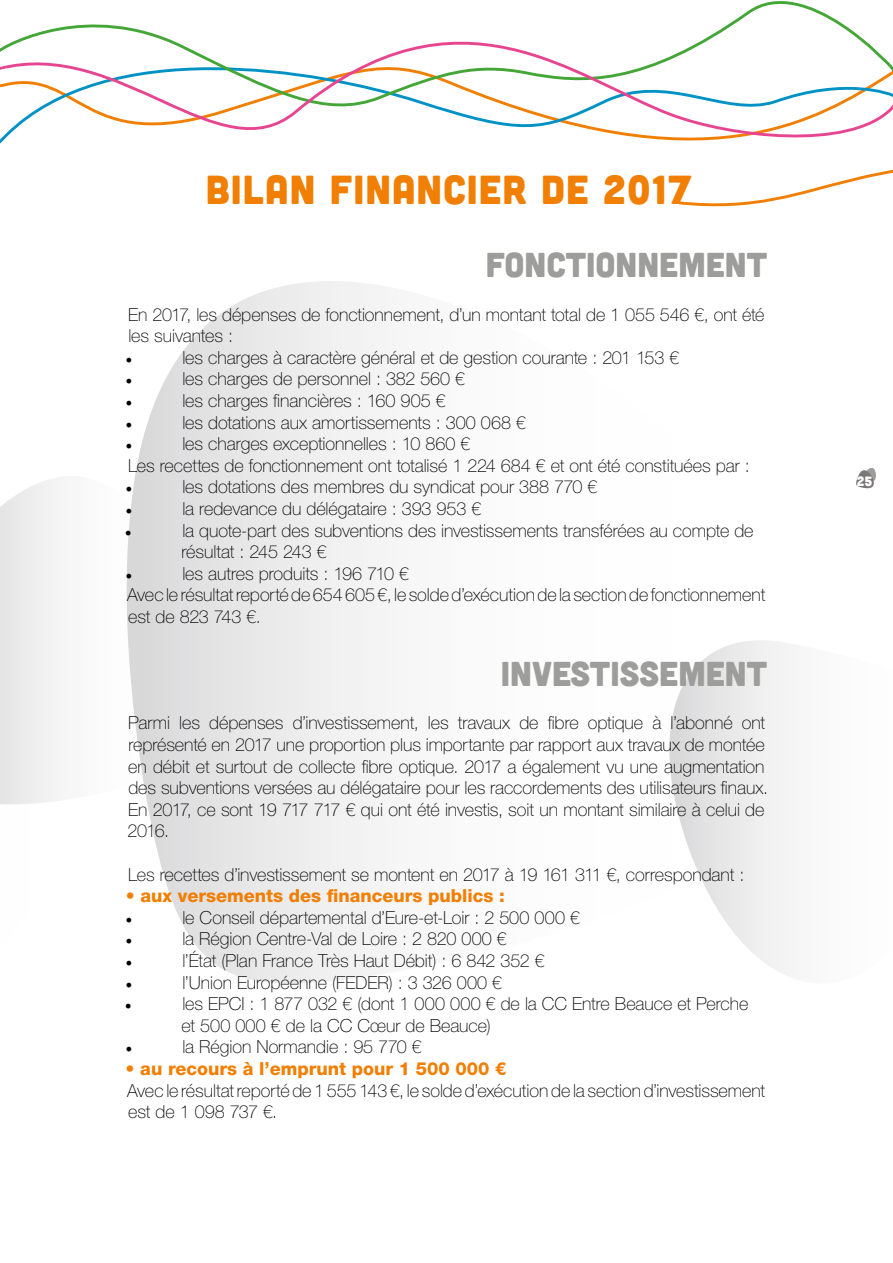
<style>
.page{position:relative;width:893px;height:1263px;background:#fff}
.page>*{position:absolute;margin:0;border:0;box-sizing:border-box;transform-origin:0 0}
.t1{font:40.5px "Cubano";letter-spacing:.025em;color:#f07f03}
.t2{font:34.5px "Cubano";color:#9d9d9c}
.t3{font:100 18px/21.6px "Helvetica Neue LT Std";letter-spacing:-.005em;color:#000}
.t4{font:800 18px "Helvetica Neue LT Std";color:#f07f03}
.t5{font:18px "Minion Pro";color:#000}
.t6{font:13.5px "Cubano";color:#fff}
</style>
<div class="page">
<svg style="left:8px;top:1px;width:885px;height:140px"></svg>
<svg style="left:0;top:478px;width:58px;height:326px"></svg>
<svg style="left:126px;top:281px;width:260px;height:702px"></svg>
<svg style="left:669px;top:640px;width:121px;height:337px"></svg>
<svg style="left:0;top:44px;width:8px;height:100px"></svg>
<svg style="left:676px;top:96px;width:217px;height:111px"></svg>
<svg style="left:856px;top:467px;width:20px;height:21px"></svg>
<h1 class="t1" style="left:206px;top:164px;width:487px">BILAN FINANCIER DE 2017</h1>
<h2 class="t2" style="left:486px;top:243px;width:283px">FONCTIONNEMENT</h2>
<p class="t3" style="left:128px;top:303px;width:638px">En 2017, les dépenses de fonctionnement, d’un montant total de 1 055 546 €, ont été les suivantes :</p>
<p class="t5" style="left:126px;top:346px;width:9px">•</p>
<p class="t3" style="left:182px;top:347px;width:499px">les charges à caractère général et de gestion courante : 201 153 €</p>
<p class="t5" style="left:126px;top:368px;width:9px">•</p>
<p class="t3" style="left:182px;top:368px;width:284px">les charges de personnel : 382 560 €</p>
<p class="t5" style="left:126px;top:389px;width:9px">•</p>
<p class="t3" style="left:182px;top:390px;width:265px">les charges financières : 160 905 €</p>
<p class="t5" style="left:126px;top:411px;width:9px">•</p>
<p class="t3" style="left:182px;top:411px;width:345px">les dotations aux amortissements : 300 068 €</p>
<p class="t5" style="left:126px;top:432px;width:9px">•</p>
<p class="t3" style="left:128px;top:433px;width:623px;text-indent:54px">les charges exceptionnelles : 10 860 €<br>Les recettes de fonctionnement ont totalisé 1 224 684 € et ont été constituées par :</p>
<p class="t5" style="left:126px;top:476px;width:9px">•</p>
<p class="t3" style="left:182px;top:476px;width:417px">les dotations des membres du syndicat pour 388 770 €</p>
<p class="t5" style="left:126px;top:497px;width:9px">•</p>
<p class="t3" style="left:182px;top:498px;width:300px">la redevance du délégataire : 393 953 €</p>
<p class="t5" style="left:125px;top:519px;width:9px">•</p>
<p class="t3" style="left:182px;top:519px;width:574px">la quote-part des subventions des investissements transférées au compte de résultat : 245 243 €</p>
<p class="t5" style="left:126px;top:562px;width:9px">•</p>
<p class="t3" style="left:127px;top:563px;width:640px;text-indent:55px">les autres produits : 196 710 €<br>Avec le résultat reporté de 654 605 €, le solde d’exécution de la section de fonctionnement est de 823 743 €.</p>
<h2 class="t2" style="left:501px;top:652px;width:268px">INVESTISSEMENT</h2>
<p class="t3" style="left:127px;top:712px;width:642px">Parmi les dépenses d’investissement, les travaux de fibre optique à l’abonné ont représenté en 2017 une proportion plus importante par rapport aux travaux de montée en débit et surtout de collecte fibre optique. 2017 a également vu une augmentation des subventions versées au délégataire pour les raccordements des utilisateurs finaux.<br>En 2017, ce sont 19 717 717 € qui ont été investis, soit un montant similaire à celui de 2016.</p>
<p class="t3" style="left:128px;top:863px;width:618px">Les recettes d’investissement se montent en 2017 à 19 161 311 €, correspondant :</p>
<p class="t4" style="left:126px;top:885px;width:381px">• aux versements des financeurs publics :</p>
<p class="t5" style="left:126px;top:906px;width:9px">•</p>
<p class="t3" style="left:182px;top:906px;width:399px">le Conseil départemental d’Eure-et-Loir : 2 500 000 €</p>
<p class="t5" style="left:126px;top:927px;width:9px">•</p>
<p class="t3" style="left:182px;top:928px;width:326px">la Région Centre-Val de Loire : 2 820 000 €</p>
<p class="t5" style="left:126px;top:949px;width:9px">•</p>
<p class="t3" style="left:182px;top:950px;width:364px">l’État (Plan France Très Haut Débit) : 6 842 352 €</p>
<p class="t5" style="left:126px;top:971px;width:9px">•</p>
<p class="t3" style="left:182px;top:971px;width:321px">l’Union Européenne (FEDER) : 3 326 000 €</p>
<p class="t5" style="left:125px;top:992px;width:9px">•</p>
<p class="t3" style="left:182px;top:993px;width:568px">les EPCI : 1 877 032 € (dont 1 000 000 € de la CC Entre Beauce et Perche et 500 000 € de la CC Cœur de Beauce)</p>
<p class="t5" style="left:126px;top:1035px;width:9px">•</p>
<p class="t3" style="left:182px;top:1036px;width:241px">la Région Normandie : 95 770 €</p>
<p class="t4" style="left:126px;top:1058px;width:382px">• au recours à l’emprunt pour 1 500 000 €</p>
<p class="t3" style="left:127px;top:1079px;width:640px">Avec le résultat reporté de 1 555 143 €, le solde d’exécution de la section d’investissement est de 1 098 737 €.</p>
<p class="t6" style="left:857px;top:472px;width:17px">25</p>
</div>
